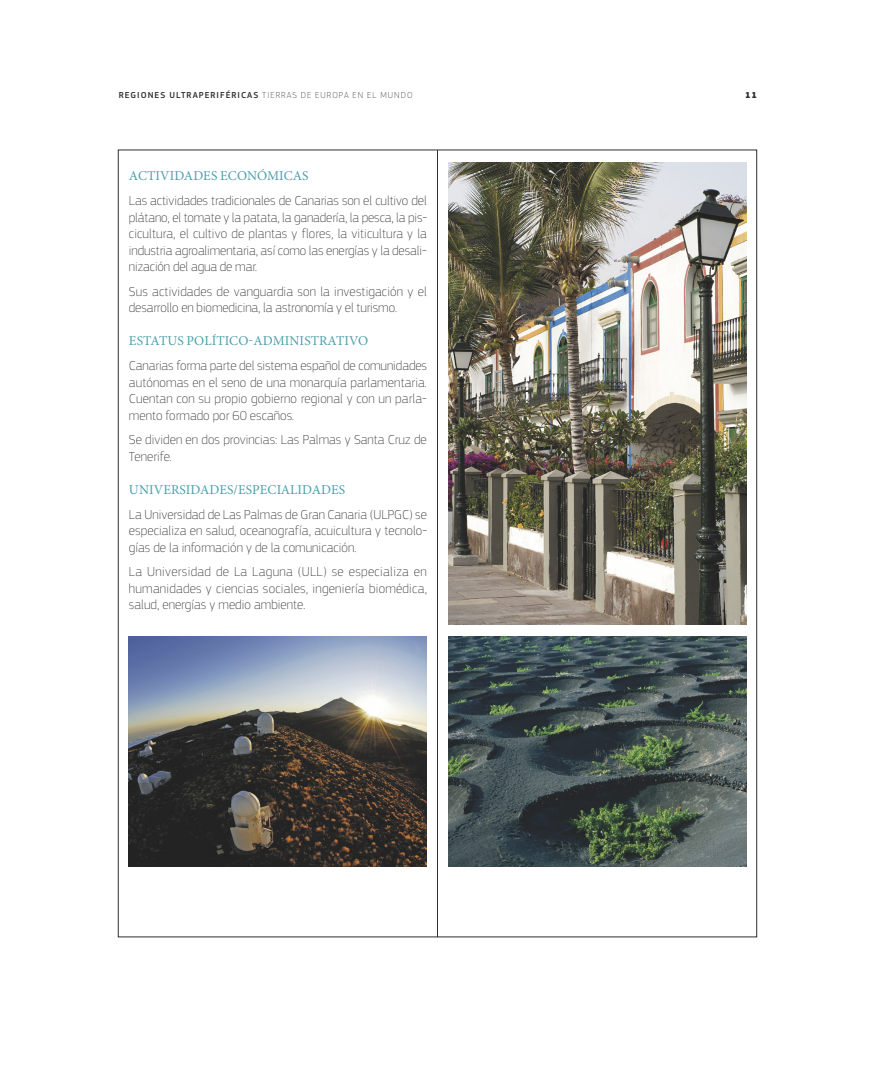
<style>
.page{position:relative;width:875px;height:1066px;background:#fff}
.page>*{position:absolute;margin:0;border:0;box-sizing:border-box;transform-origin:0 0}
.t1{font:100 13.5px/16.5px "EC Square Sans Pro";letter-spacing:.005em;color:#2e2e2d;text-align:justify}
.t2{font:13.5px "Minion Pro";letter-spacing:.005em;color:#4d9fac}
.t3{font:500 9px "EC Square Sans Pro";letter-spacing:.115em;color:#2e2e2d}
.t4{font:900 9px "EC Square Sans Pro";color:#2e2e2d}
.s1{font-weight:100}
</style>
<div class="page">
<hr style="left:437px;top:150px;width:1px;height:787px;background:#2e2e2d">
<img style="left:448px;top:163px;width:297px;height:461px">
<img style="left:129px;top:636px;width:297px;height:231px">
<img style="left:448px;top:636px;width:298px;height:231px">
<p class="t3" style="left:119px;top:90px;width:295px">REGIONES ULTRAPERIFÉRICAS <span class="s1">TIERRAS DE EUROPA EN EL MUNDO</span></p>
<p class="t4" style="left:744px;top:89px;width:13px">11</p>
<p class="t2" style="left:129px;top:167px;width:181px">ACTIVIDADES ECONÓMICAS</p>
<p class="t1" style="left:129px;top:192px;width:299px">Las actividades tradicionales de Canarias son el cultivo del plátano, el tomate y la patata, la ganadería, la pesca, la pis&shy;cicultura, el cultivo de plantas y flores, la viticultura y la industria agroalimentaria, así como las energías y la desali&shy;nización del agua de mar.</p>
<p class="t1" style="left:129px;top:283px;width:299px">Sus actividades de vanguardia son la investigación y el desarrollo en biomedicina, la astronomía y el turismo.</p>
<p class="t2" style="left:129px;top:332px;width:241px">ESTATUS POLÍTICO-ADMINISTRATIVO</p>
<p class="t1" style="left:129px;top:357px;width:299px">Canarias forma parte del sistema español de comunidades autónomas en el seno de una monarquía parlamentaria.<br>Cuentan con su propio gobierno regional y con un parla&shy;mento formado por 60 escaños.</p>
<p class="t1" style="left:129px;top:431px;width:299px">Se dividen en dos provincias: Las Palmas y Santa Cruz de<br>Tenerife.</p>
<p class="t2" style="left:129px;top:480px;width:218px">UNIVERSIDADES/ESPECIALIDADES</p>
<p class="t1" style="left:129px;top:506px;width:299px">La Universidad de Las Palmas de Gran Canaria (ULPGC) se especializa en salud, oceanografía, acuicultura y tecnolo&shy;gías de la información y de la comunicación.</p>
<p class="t1" style="left:129px;top:563px;width:299px">La Universidad de La Laguna (ULL) se especializa en humanidades y ciencias sociales, ingeniería biomédica, salud, energías y medio ambiente.</p>
</div>
